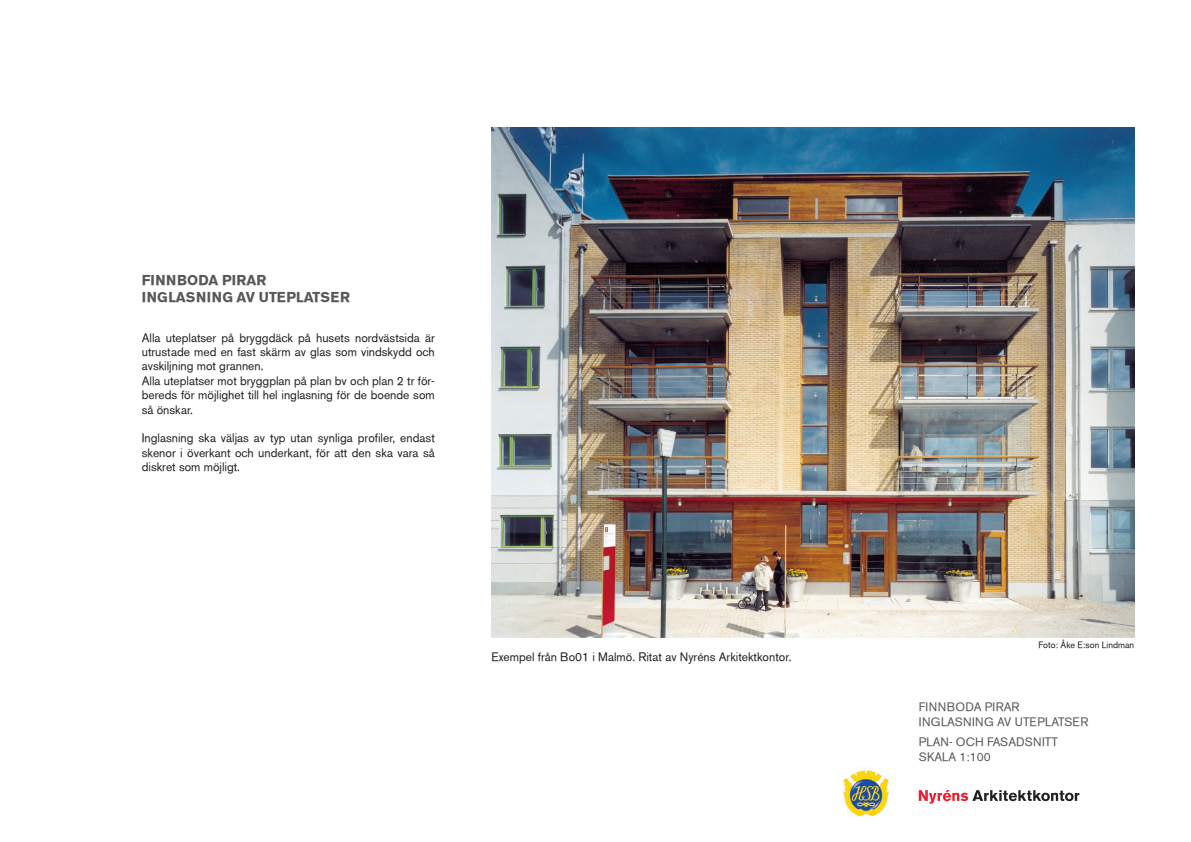
<style>
.page{position:relative;width:1191px;height:842px;background:#fff}
.page>*{position:absolute;margin:0;border:0;box-sizing:border-box;transform-origin:0 0}
.t1{font:14px "Akzidenz Grotesk BE Bold";letter-spacing:.01em;color:#57585a}
.t2{font:12px/14.4px "Akzidenz Grotesk BE";color:#231f20;text-align:justify}
.t3{font:12px "Akzidenz Grotesk BE";letter-spacing:.02em;color:#57585a}
.t4{font:12px "Akzidenz Grotesk BE";color:#57585a}
.t5{font:9px "Akzidenz Grotesk BE";color:#231f20}
</style>
<div class="page">
<svg style="left:918px;top:790px;width:161px;height:14px"></svg>
<img style="left:843px;top:770px;width:47px;height:47px">
<img style="left:491px;top:128px;width:643px;height:510px">
<p class="t1" style="left:142px;top:272px;width:126px">FINNBODA PIRAR</p>
<p class="t1" style="left:142px;top:289px;width:210px">INGLASNING AV UTEPLATSER</p>
<p class="t2" style="left:142px;top:330px;width:294px">Alla uteplatser på bryggdäck på husets nordvästsida är utrustade med en fast skärm av glas som vindskydd och avskiljning mot grannen.</p>
<p class="t2" style="left:142px;top:373px;width:294px">Alla uteplatser mot bryggplan på plan bv och plan 2 tr för&shy;bereds för möjlighet till hel inglasning för de boende som så önskar.</p>
<p class="t2" style="left:142px;top:431px;width:294px">Inglasning ska väljas av typ utan synliga profiler, endast skenor i överkant och underkant, för att den ska vara så diskret som möjligt.</p>
<p class="t2" style="left:491px;top:649px;width:301px">Exempel från Bo01 i Malmö. Ritat av Nyréns Arkitektkontor.</p>
<p class="t5" style="left:1038px;top:640px;width:97px">Foto: Åke E:son Lindman</p>
<p class="t3" style="left:918px;top:700px;width:102px">FINNBODA PIRAR</p>
<p class="t3" style="left:918px;top:714px;width:171px">INGLASNING AV UTEPLATSER</p>
<p class="t4" style="left:918px;top:735px;width:141px">PLAN- OCH FASADSNITT</p>
<p class="t4" style="left:918px;top:749px;width:74px">SKALA 1:100</p>
</div>
